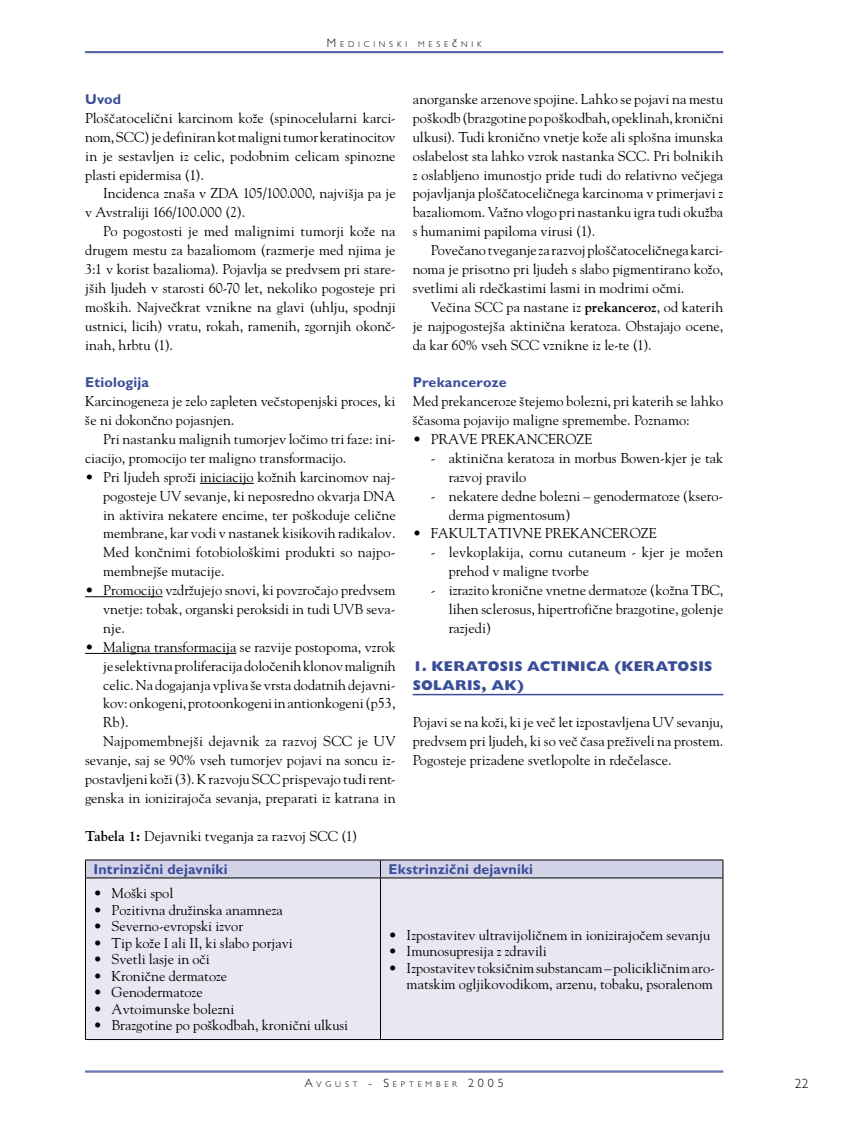
<style>
.page{position:relative;width:851px;height:1136px;background:#fff}
.page>*{position:absolute;margin:0;border:0;box-sizing:border-box;transform-origin:0 0}
.t1{font:14.25px/18.9px "MM Goudy";color:#000;text-align:justify}
.t2{font:700 14.25px "MM Gill Sans";letter-spacing:.01em;color:#3a4d98}
.t3{font:800 14.25px/18.9px "MM Gill Sans";letter-spacing:.02em;color:#3a4d98}
.t4{font:300 13.5px "MM Gill Sans";color:#000}
.t5{font:300 8.4px "MM Gill Sans";letter-spacing:.455em;color:#000}
.s1{font-size:12px}
.s2{font-weight:700}
</style>
<div class="page">
<hr style="left:85px;top:1070px;width:638px;height:1px;background:#3a4d98">
<hr style="left:85px;top:1071px;width:638px;height:1px;background:#3a4d98">
<hr style="left:85px;top:51px;width:638px;height:1px;background:#3a4d98">
<hr style="left:85px;top:52px;width:638px;height:1px;background:#3a4d98">
<hr style="left:200px;top:483px;width:54px;height:1px;background:#000">
<hr style="left:85px;top:596px;width:77px;height:1px;background:#000">
<hr style="left:85px;top:653px;width:151px;height:1px;background:#000">
<hr style="left:412px;top:693px;width:311px;height:2px;background:#3a4d98">
<div style="left:86px;top:878px;width:636px;height:161px;background:#e9e8f2"></div>
<svg style="left:85px;top:859px;width:638px;height:18px;background:#c7c7da"></svg>
<hr style="left:85px;top:877px;width:295px;height:1px;background:#000">
<hr style="left:85px;top:878px;width:1px;height:161px;background:#000">
<hr style="left:380px;top:877px;width:343px;height:1px;background:#000">
<hr style="left:380px;top:878px;width:1px;height:161px;background:#000">
<hr style="left:722px;top:878px;width:1px;height:161px;background:#000">
<hr style="left:85px;top:1039px;width:295px;height:1px;background:#000">
<hr style="left:380px;top:1039px;width:343px;height:1px;background:#000">
<p class="t5" style="left:327px;top:39px;width:82px"><span class="s1">M</span>EDICINSKI</p>
<p class="t5" style="left:418px;top:39px;width:65px">MESE<span class="s1">~</span>NIK</p>
<p class="t2" style="left:85px;top:91px;width:38px">Uvod</p>
<p class="t1" style="left:85px;top:108px;width:312px">Plo{~atoceli~ni karcinom ko`e (spinocelularni karci&shy;nom, SCC) je definiran kot maligni tumor keratinocitov in je sestavljen iz celic, podobnim celicam spinozne plasti epidermisa (1).</p>
<p class="t1" style="left:85px;top:183px;width:312px;text-indent:18px">Incidenca zna{a v ZDA 105/100.000, najvi{ja pa je v Avstraliji 166/100.000 (2).</p>
<p class="t1" style="left:85px;top:221px;width:312px;text-indent:18px">Po pogostosti je med malignimi tumorji ko`e na drugem mestu za bazaliomom (razmerje med njima je 3:1 v korist bazalioma). Pojavlja se predvsem pri stare&shy;j{ih ljudeh v starosti 60-70 let, nekoliko pogosteje pri mo{kih. Najve~krat vznikne na glavi (uhlju, spodnji ustnici, licih) vratu, rokah, ramenih, zgornjih okon~- inah, hrbtu (1).</p>
<p class="t2" style="left:85px;top:374px;width:65px">Etiologija</p>
<p class="t1" style="left:85px;top:391px;width:312px">Karcinogeneza je zelo zapleten ve~stopenjski proces, ki {e ni dokon~no pojasnjen.</p>
<p class="t1" style="left:85px;top:429px;width:312px;text-indent:18px">Pri nastanku malignih tumorjev lo~imo tri faze: ini&shy;ciacijo, promocijo ter maligno transformacijo.</p>
<p class="t1" style="left:103px;top:467px;width:294px;text-indent:-18px">• Pri ljudeh spro`i iniciacijo ko`nih karcinomov naj&shy;pogosteje UV sevanje, ki neposredno okvarja DNA in aktivira nekatere encime, ter po{koduje celi~ne membrane, kar vodi v nastanek kisikovih radikalov.<br>Med kon~nimi fotobiolo{kimi produkti so najpo&shy;membnej{e mutacije.</p>
<p class="t1" style="left:103px;top:580px;width:294px;text-indent:-18px">• Promocijo vzdr`ujejo snovi, ki povzro~ajo predvsem vnetje: tobak, organski peroksidi in tudi UVB seva&shy;nje.</p>
<p class="t1" style="left:85px;top:637px;width:312px">• Maligna transformacija se razvije postopoma, vzrok</p>
<p class="t1" style="left:103px;top:655px;width:294px">je selektivna proliferacija dolo~enih klonov malignih</p>
<p class="t1" style="left:103px;top:674px;width:294px">celic. Na dogajanja vpliva {e vrsta dodatnih dejavni-</p>
<p class="t1" style="left:103px;top:693px;width:294px">kov: onkogeni, protoonkogeni in antionkogeni (p53,</p>
<p class="t1" style="left:103px;top:712px;width:27px">Rb).</p>
<p class="t1" style="left:103px;top:731px;width:294px">Najpomembnej{i dejavnik za razvoj SCC je UV</p>
<p class="t1" style="left:85px;top:750px;width:312px">sevanje, saj se 90% vseh tumorjev pojavi na soncu iz-</p>
<p class="t1" style="left:85px;top:769px;width:312px">postavljeni ko`i (3). K razvoju SCC prispevajo tudi rent-</p>
<p class="t1" style="left:85px;top:788px;width:312px">genska in ionizirajo~a sevanja, preparati iz katrana in</p>
<p class="t1" style="left:412px;top:89px;width:312px">anorganske arzenove spojine. Lahko se pojavi na mestu po{kodb (brazgotine po po{kodbah, opeklinah, kroni~ni ulkusi). Tudi kroni~no vnetje ko`e ali splo{na imunska oslabelost sta lahko vzrok nastanka SCC. Pri bolnikih z oslabljeno imunostjo pride tudi do relativno ve~jega pojavljanja plo{~atoceli~nega karcinoma v primerjavi z bazaliomom. Va`no vlogo pri nastanku igra tudi oku`ba s humanimi papiloma virusi (1).</p>
<p class="t1" style="left:412px;top:240px;width:312px;text-indent:18px">Pove~ano tveganje za razvoj plo{~atoceli~nega karci&shy;noma je prisotno pri ljudeh s slabo pigmentirano ko`o, svetlimi ali rde~kastimi lasmi in modrimi o~mi.</p>
<p class="t1" style="left:412px;top:297px;width:312px;text-indent:18px">Ve~ina SCC pa nastane iz <span class="s2">prekanceroz</span>, od katerih je najpogostej{a aktini~na keratoza. Obstajajo ocene, da kar 60% vseh SCC vznikne iz le-te (1).</p>
<p class="t2" style="left:412px;top:374px;width:95px">Prekanceroze</p>
<p class="t1" style="left:412px;top:391px;width:312px">Med prekanceroze {tejemo bolezni, pri katerih se lahko {~asoma pojavijo maligne spremembe. Poznamo:</p>
<p class="t1" style="left:412px;top:429px;width:181px">• PRAVE PREKANCEROZE</p>
<p class="t1" style="left:448px;top:448px;width:276px;text-indent:-18px">- aktini~na keratoza in morbus Bowen-kjer je tak razvoj pravilo</p>
<p class="t1" style="left:448px;top:486px;width:276px;text-indent:-18px">- nekatere dedne bolezni – genodermatoze (ksero&shy;derma pigmentosum)</p>
<p class="t1" style="left:412px;top:523px;width:245px">• FAKULTATIVNE PREKANCEROZE</p>
<p class="t1" style="left:448px;top:542px;width:276px;text-indent:-18px">- levkoplakija, cornu cutaneum - kjer je mo`en prehod v maligne tvorbe</p>
<p class="t1" style="left:448px;top:580px;width:276px;text-indent:-18px">- izrazito kroni~ne vnetne dermatoze (ko`na TBC, lihen sclerosus, hipertrofi~ne brazgotine, golenje razjedi)</p>
<p class="t3" style="left:412px;top:656px;width:301px">1. KERATOSIS ACTINICA (KERATOSIS<br>SOLARIS, AK)</p>
<p class="t1" style="left:412px;top:712px;width:312px">Pojavi se na ko`i, ki je ve~ let izpostavljena UV sevanju, predvsem pri ljudeh, ki so ve~ ~asa pre`iveli na prostem.<br>Pogosteje prizadene svetlopolte in rde~elasce.</p>
<p class="t1" style="left:85px;top:825px;width:274px"><span class="s2">Tabela 1:</span> Dejavniki tveganja za razvoj SCC (1)</p>
<p class="t2" style="left:94px;top:861px;width:135px">Intrinzi~ni dejavniki</p>
<p class="t2" style="left:388px;top:861px;width:146px">Ekstrinzi~ni dejavniki</p>
<p class="t1" style="left:94px;top:883px;width:81px">• Mo{ki spol</p>
<p class="t1" style="left:94px;top:899px;width:191px">• Pozitivna dru`inska anamneza</p>
<p class="t1" style="left:94px;top:916px;width:151px">• Severno-evropski izvor</p>
<p class="t1" style="left:94px;top:932px;width:201px">• Tip ko`e I ali II, ki slabo porjavi</p>
<p class="t1" style="left:94px;top:949px;width:118px">• Svetli lasje in o~i</p>
<p class="t1" style="left:94px;top:965px;width:135px">• Kroni~ne dermatoze</p>
<p class="t1" style="left:94px;top:982px;width:111px">• Genodermatoze</p>
<p class="t1" style="left:94px;top:998px;width:142px">• Avtoimunske bolezni</p>
<p class="t1" style="left:94px;top:1015px;width:256px">• Brazgotine po po{kodbah, kroni~ni ulkusi</p>
<p class="t1" style="left:388px;top:924px;width:323px">• Izpostavitev ultravijoli~nem in ionizirajo~em sevanju</p>
<p class="t1" style="left:388px;top:941px;width:160px">• Imunosupresija z zdravili</p>
<p class="t1" style="left:388px;top:958px;width:328px;line-height:16.5px;text-align:right">• Izpostavitev toksi~nim substancam – policikli~nim aro&shy;matskim ogljikovodikom, arzenu, tobaku, psoralenom</p>
<p class="t5" style="left:305px;top:1079px;width:200px"><span class="s1">A</span>VGUST <span class="s1">- S</span>EPTEMBER <span class="s1">2005</span></p>
<p class="t4" style="left:794px;top:1075px;width:15px">22</p>
</div>
